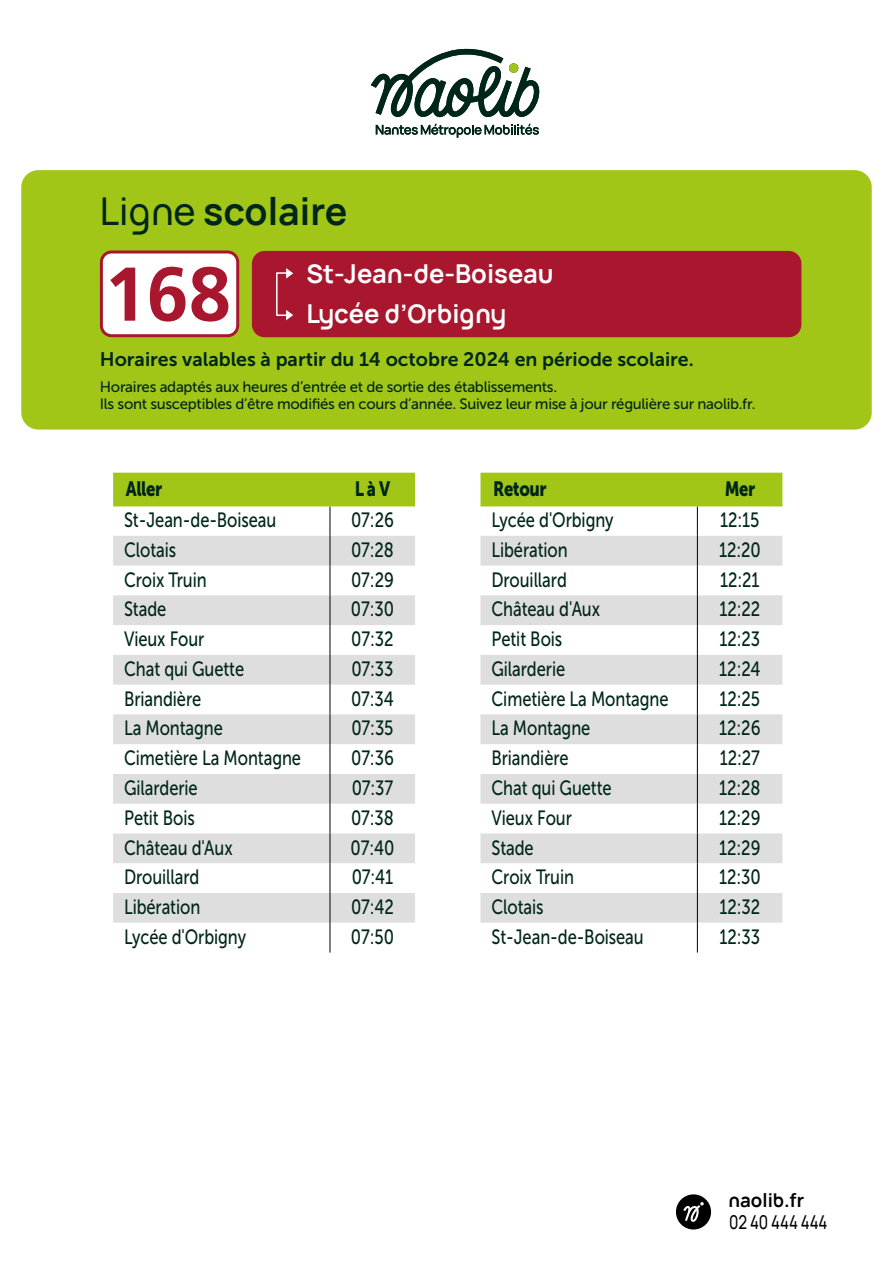
<style>
.page{position:relative;width:893px;height:1263px;background:#fff}
.page>*{position:absolute;margin:0;border:0;box-sizing:border-box;transform-origin:0 0}
.t1{font:700 37.5px "Naotypo";color:#00261a}
.t2{font:700 25.5px/40.8px "Naotypo";color:#fff}
.t3{font:20.7px "Museo Sans 500";letter-spacing:-.005em;color:#00261a;scale:.8 1}
.t4{font:20.7px "Museo Sans 900";letter-spacing:-.025em;color:#00261a;scale:.8 1}
.t5{font:19.5px "Museo Sans 700";color:#00261a}
.t6{font:500 18.75px "Naotypo";letter-spacing:-.005em;color:#000;scale:.8 1}
.t7{font:700 18.6px "Naotypo";color:#000}
.t8{font:15px/16.5px "Museo Sans 500";letter-spacing:-.02em;color:#00261a}
.s1{font-weight:500}
</style>
<div class="page">
<div style="left:21px;top:170px;width:851px;height:259px;background:#a2c617;border-radius:17px"></div>
<svg style="left:371px;top:48px;width:169px;height:90px"></svg>
<div style="left:676px;top:1194px;width:35px;height:35px;background:#000;border-radius:50%"></div>
<svg style="left:683px;top:1202px;width:21px;height:20px"></svg>
<div style="left:252px;top:251px;width:549px;height:86px;background:#a8172e;border-radius:13px"></div>
<svg style="left:113px;top:565px;width:302px;height:358px"></svg>
<svg style="left:113px;top:473px;width:302px;height:92px"></svg>
<hr style="left:330px;top:565px;width:1px;height:30px;background:#000">
<hr style="left:330px;top:595px;width:1px;height:30px;background:#000">
<hr style="left:330px;top:625px;width:1px;height:30px;background:#000">
<hr style="left:330px;top:655px;width:1px;height:30px;background:#000">
<svg style="left:330px;top:685px;width:1px;height:29px"></svg>
<hr style="left:330px;top:714px;width:1px;height:30px;background:#000">
<hr style="left:330px;top:744px;width:1px;height:30px;background:#000">
<hr style="left:330px;top:774px;width:1px;height:30px;background:#000">
<svg style="left:330px;top:804px;width:1px;height:29px"></svg>
<hr style="left:330px;top:833px;width:1px;height:30px;background:#000">
<hr style="left:330px;top:863px;width:1px;height:30px;background:#000">
<hr style="left:330px;top:893px;width:1px;height:30px;background:#000">
<svg style="left:329px;top:923px;width:2px;height:29px"></svg>
<svg style="left:276px;top:268px;width:17px;height:52px"></svg>
<svg style="left:480px;top:565px;width:302px;height:358px"></svg>
<svg style="left:480px;top:473px;width:302px;height:92px"></svg>
<hr style="left:697px;top:565px;width:1px;height:30px;background:#000">
<hr style="left:697px;top:595px;width:1px;height:30px;background:#000">
<hr style="left:697px;top:625px;width:1px;height:30px;background:#000">
<hr style="left:697px;top:655px;width:1px;height:30px;background:#000">
<svg style="left:697px;top:685px;width:1px;height:29px"></svg>
<hr style="left:697px;top:714px;width:1px;height:30px;background:#000">
<hr style="left:697px;top:744px;width:1px;height:30px;background:#000">
<hr style="left:697px;top:774px;width:1px;height:30px;background:#000">
<svg style="left:697px;top:804px;width:1px;height:29px"></svg>
<hr style="left:697px;top:833px;width:1px;height:30px;background:#000">
<hr style="left:697px;top:863px;width:1px;height:30px;background:#000">
<hr style="left:697px;top:893px;width:1px;height:30px;background:#000">
<svg style="left:696px;top:923px;width:2px;height:29px"></svg>
<div style="left:101px;top:252px;width:137px;height:84px;background:#fff;border-radius:10px"></div>
<div style="left:100px;top:250px;width:139px;height:87px;border:3px solid #a8172e;border-radius:10px"></div>
<svg style="left:110px;top:268px;width:25px;height:53px"></svg>
<svg style="left:150px;top:267px;width:78px;height:55px"></svg>
<h1 class="t1" style="left:100px;top:180px;width:249px"><span class="s1">Ligne</span> scolaire</h1>
<p class="t2" style="left:307px;top:251px;width:249px">St-Jean-de-Boiseau<br>Lycée d’Orbigny</p>
<p class="t5" style="left:100px;top:348px;width:595px">Horaires valables à partir du 14 octobre 2024 en période scolaire.</p>
<p class="t8" style="left:100px;top:379px;width:657px">Horaires adaptés aux heures d’entrée et de sortie des établissements.<br>Ils sont susceptibles d’être modifiés en cours d’année. Suivez leur mise à jour régulière sur naolib.fr.</p>
<p class="t4" style="left:126px;top:477px;width:47px">Aller</p>
<p class="t4" style="left:355px;top:477px;width:46px">L à V</p>
<p class="t3" style="left:124px;top:509px;width:192px">St-Jean-de-Boiseau</p>
<p class="t3" style="left:351px;top:509px;width:55px">07:26</p>
<p class="t3" style="left:124px;top:538px;width:67px">Clotais</p>
<p class="t3" style="left:351px;top:538px;width:55px">07:28</p>
<p class="t3" style="left:124px;top:568px;width:105px">Croix Truin</p>
<p class="t3" style="left:351px;top:568px;width:55px">07:29</p>
<p class="t3" style="left:124px;top:598px;width:54px">Stade</p>
<p class="t3" style="left:351px;top:598px;width:55px">07:30</p>
<p class="t3" style="left:124px;top:628px;width:102px">Vieux Four</p>
<p class="t3" style="left:351px;top:628px;width:54px">07:32</p>
<p class="t3" style="left:124px;top:657px;width:152px">Chat qui Guette</p>
<p class="t3" style="left:351px;top:657px;width:54px">07:33</p>
<p class="t3" style="left:124px;top:687px;width:98px">Briandière</p>
<p class="t3" style="left:351px;top:687px;width:55px">07:34</p>
<p class="t3" style="left:124px;top:717px;width:125px">La Montagne</p>
<p class="t3" style="left:351px;top:717px;width:54px">07:35</p>
<p class="t3" style="left:124px;top:747px;width:223px">Cimetière La Montagne</p>
<p class="t3" style="left:351px;top:747px;width:55px">07:36</p>
<p class="t3" style="left:124px;top:776px;width:94px">Gilarderie</p>
<p class="t3" style="left:352px;top:776px;width:54px">07:37</p>
<p class="t3" style="left:124px;top:806px;width:90px">Petit Bois</p>
<p class="t3" style="left:351px;top:806px;width:55px">07:38</p>
<p class="t3" style="left:124px;top:836px;width:137px">Château d'Aux</p>
<p class="t3" style="left:351px;top:836px;width:56px">07:40</p>
<p class="t3" style="left:124px;top:866px;width:96px">Drouillard</p>
<p class="t3" style="left:352px;top:866px;width:53px">07:41</p>
<p class="t3" style="left:124px;top:895px;width:97px">Libération</p>
<p class="t3" style="left:351px;top:895px;width:55px">07:42</p>
<p class="t3" style="left:124px;top:925px;width:154px">Lycée d'Orbigny</p>
<p class="t3" style="left:351px;top:925px;width:55px">07:50</p>
<p class="t4" style="left:493px;top:477px;width:68px">Retour</p>
<p class="t4" style="left:725px;top:477px;width:40px">Mer</p>
<p class="t3" style="left:491px;top:509px;width:154px">Lycée d'Orbigny</p>
<p class="t3" style="left:720px;top:509px;width:51px">12:15</p>
<p class="t3" style="left:491px;top:538px;width:97px">Libération</p>
<p class="t3" style="left:719px;top:538px;width:54px">12:20</p>
<p class="t3" style="left:491px;top:568px;width:96px">Drouillard</p>
<p class="t3" style="left:720px;top:568px;width:51px">12:21</p>
<p class="t3" style="left:491px;top:598px;width:137px">Château d'Aux</p>
<p class="t3" style="left:719px;top:598px;width:53px">12:22</p>
<p class="t3" style="left:491px;top:628px;width:90px">Petit Bois</p>
<p class="t3" style="left:719px;top:628px;width:52px">12:23</p>
<p class="t3" style="left:491px;top:657px;width:94px">Gilarderie</p>
<p class="t3" style="left:719px;top:657px;width:53px">12:24</p>
<p class="t3" style="left:491px;top:687px;width:223px">Cimetière La Montagne</p>
<p class="t3" style="left:719px;top:687px;width:52px">12:25</p>
<p class="t3" style="left:491px;top:717px;width:125px">La Montagne</p>
<p class="t3" style="left:719px;top:717px;width:53px">12:26</p>
<p class="t3" style="left:491px;top:747px;width:98px">Briandière</p>
<p class="t3" style="left:720px;top:747px;width:52px">12:27</p>
<p class="t3" style="left:491px;top:776px;width:152px">Chat qui Guette</p>
<p class="t3" style="left:719px;top:776px;width:53px">12:28</p>
<p class="t3" style="left:491px;top:806px;width:102px">Vieux Four</p>
<p class="t3" style="left:719px;top:806px;width:53px">12:29</p>
<p class="t3" style="left:491px;top:836px;width:54px">Stade</p>
<p class="t3" style="left:719px;top:836px;width:53px">12:29</p>
<p class="t3" style="left:491px;top:866px;width:105px">Croix Truin</p>
<p class="t3" style="left:719px;top:866px;width:54px">12:30</p>
<p class="t3" style="left:491px;top:895px;width:67px">Clotais</p>
<p class="t3" style="left:719px;top:895px;width:52px">12:32</p>
<p class="t3" style="left:491px;top:925px;width:192px">St-Jean-de-Boiseau</p>
<p class="t3" style="left:719px;top:925px;width:52px">12:33</p>
<p class="t7" style="left:729px;top:1185px;width:77px">naolib.fr</p>
<p class="t6" style="left:729px;top:1207px;width:124px">02 40 444 444</p>
</div>
